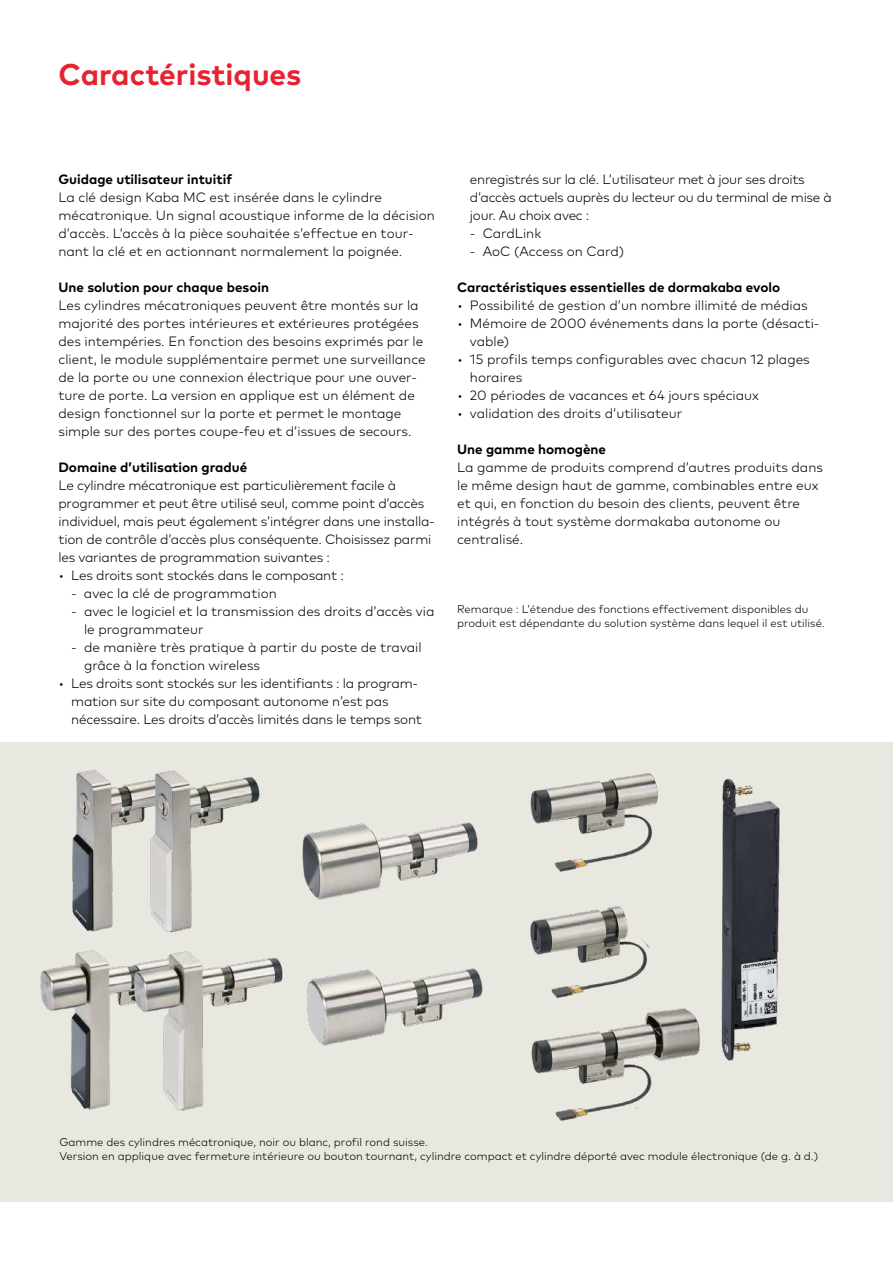
<style>
.page{position:relative;width:893px;height:1263px;background:#fff}
.page>*{position:absolute;margin:0;border:0;box-sizing:border-box;transform-origin:0 0}
.t1{font:700 30px "Mark Pro";color:#e62330}
.t2{font:300 13.5px/18px "Mark Pro";color:#000}
.t3{font:700 13.5px "Mark Pro";color:#000}
.t4{font:300 13.5px/18px "Mark Pro";letter-spacing:-.02em;color:#000}
.t5{font:300 11.25px/14.2px "Mark Pro";color:#000}
</style>
<div class="page">
<div style="left:0;top:742px;width:893px;height:460px;background:#e9e8e0"></div>
<img style="left:40px;top:769px;width:740px;height:352px">
<h1 class="t1" style="left:58px;top:52px;width:244px">Caractéristiques</h1>
<p class="t3" style="left:58px;top:169px;width:175px">Guidage utilisateur intuitif</p>
<p class="t2" style="left:58px;top:188px;width:378px">La clé design Kaba MC est insérée dans le cylindre mécatronique. Un signal acoustique informe de la décision d’accès. L’accès à la pièce souhaitée s’effectue en tour&shy;nant la clé et en actionnant normalement la poignée.</p>
<p class="t3" style="left:58px;top:277px;width:212px">Une solution pour chaque besoin</p>
<p class="t2" style="left:58px;top:296px;width:369px">Les cylindres mécatroniques peuvent être montés sur la majorité des portes intérieures et extérieures protégées des intempéries. En fonction des besoins exprimés par le client, le module supplémentaire permet une surveillance de la porte ou une connexion électrique pour une ouver&shy;ture de porte. La version en applique est un élément de design fonctionnel sur la porte et permet le montage simple sur des portes coupe-feu et d’issues de secours.</p>
<p class="t3" style="left:58px;top:457px;width:190px">Domaine d’utilisation gradué</p>
<p class="t2" style="left:58px;top:476px;width:378px">Le cylindre mécatronique est particulièrement facile à programmer et peut être utilisé seul, comme point d’accès individuel, mais peut également s’intégrer dans une installa&shy;tion de contrôle d’accès plus conséquente. Choisissez parmi les variantes de programmation suivantes :</p>
<p class="t2" style="left:58px;top:566px;width:287px">• Les droits sont stockés dans le composant :</p>
<p class="t2" style="left:71px;top:584px;width:207px">- avec la clé de programmation</p>
<p class="t2" style="left:84px;top:602px;width:352px;text-indent:-13px">- avec le logiciel et la transmission des droits d’accès via le programmateur</p>
<p class="t2" style="left:84px;top:638px;width:339px;text-indent:-13px">- de manière très pratique à partir du poste de travail grâce à la fonction wireless</p>
<p class="t2" style="left:71px;top:674px;width:352px;text-indent:-13px">• Les droits sont stockés sur les identifiants : la program&shy;mation sur site du composant autonome n’est pas nécessaire. Les droits d’accès limités dans le temps sont</p>
<p class="t4" style="left:470px;top:170px;width:363px">enregistrés sur la clé. L’utilisateur met à jour ses droits d’accès actuels auprès du lecteur ou du terminal de mise à jour. Au choix avec :</p>
<p class="t2" style="left:470px;top:224px;width:73px">- CardLink</p>
<p class="t2" style="left:470px;top:242px;width:156px">- AoC (Access on Card)</p>
<p class="t3" style="left:457px;top:277px;width:325px">Caractéristiques essentielles de dormakaba evolo</p>
<p class="t2" style="left:457px;top:296px;width:352px">• Possibilité de gestion d’un nombre illimité de médias</p>
<p class="t2" style="left:470px;top:314px;width:351px;text-indent:-13px">• Mémoire de 2000 événements dans la porte (désacti&shy;vable)</p>
<p class="t2" style="left:470px;top:350px;width:341px;text-indent:-13px">• 15 profils temps configurables avec chacun 12 plages horaires</p>
<p class="t2" style="left:457px;top:385px;width:303px">• 20 périodes de vacances et 64 jours spéciaux</p>
<p class="t2" style="left:457px;top:403px;width:227px">• validation des droits d’utilisateur</p>
<p class="t3" style="left:457px;top:439px;width:150px">Une gamme homogène</p>
<p class="t2" style="left:457px;top:457px;width:367px">La gamme de produits comprend d’autres produits dans le même design haut de gamme, combinables entre eux et qui, en fonction du besoin des clients, peuvent être intégrés à tout système dormakaba autonome ou centralisé.</p>
<p class="t5" style="left:457px;top:601px;width:369px">Remarque : L’étendue des fonctions effectivement disponibles du produit est dépendante du solution système dans lequel il est utilisé.</p>
<p class="t5" style="left:59px;top:1134px;width:760px">Gamme des cylindres mécatronique, noir ou blanc, profil rond suisse.<br>Version en applique avec fermeture intérieure ou bouton tournant, cylindre compact et cylindre déporté avec module électronique (de g. à d.)</p>
</div>
